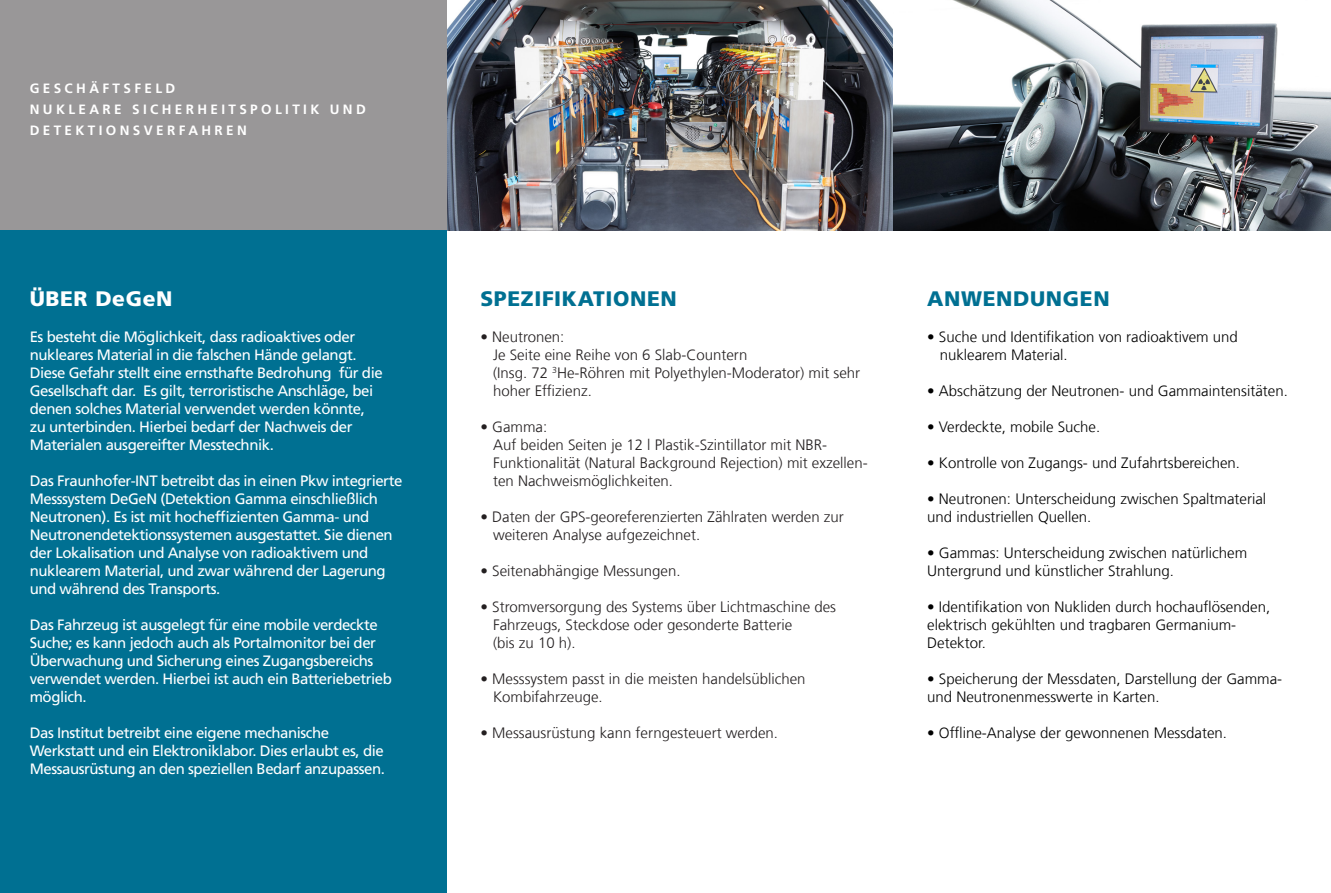
<style>
.page{position:relative;width:1331px;height:893px;background:#fff}
.page>*{position:absolute;margin:0;border:0;box-sizing:border-box;transform-origin:0 0}
._03_Standardüberschr{font:900 21px "Frutiger LT Com";letter-spacing:.03em;color:#007092}
._03_Standardüberschr-2{font:900 21px "Frutiger LT Com";letter-spacing:.03em;color:#fff}
.t1{font:15px/18px "Frutiger LT Com";letter-spacing:-.03em;color:#fff}
.t2{font:300 15px "Frutiger LT Com";color:#231f20}
._06_Fließtext{font:300 15px/18px "Frutiger LT Com";color:#000}
._08_Kolumne{font:700 13.5px "Frutiger LT Com";letter-spacing:.25em;color:#fff}
</style>
<div class="page">
<img style="left:446px;top:0;width:885px;height:230px">
<div style="left:0;top:228px;width:446px;height:665px;background:#007092"></div>
<div style="left:0;top:0;width:446px;height:230px;background:#999798"></div>
<p class="_08_Kolumne" style="left:30px;top:80px;width:147px">GESCHÄFTSFELD</p>
<p class="_08_Kolumne" style="left:30px;top:101px;width:338px">NUKLEARE SICHERHEITSPOLITIK UND</p>
<p class="_08_Kolumne" style="left:30px;top:122px;width:219px">DETEKTIONSVERFAHREN</p>
<p class="_03_Standardüberschr-2" style="left:30px;top:286px;width:144px">ÜBER DeGeN</p>
<p class="t1" style="left:30px;top:328px;width:354px">Es besteht die Möglichkeit, dass radioaktives oder nukleares Material in die falschen Hände gelangt.<br>Diese Gefahr stellt eine ernsthafte Bedrohung für die Gesellschaft dar. Es gilt, terroristische Anschläge, bei denen solches Material verwendet werden könnte, zu unterbinden. Hierbei bedarf der Nachweis der Materialen ausgereifter Messtechnik.</p>
<p class="t1" style="left:30px;top:472px;width:374px">Das Fraunhofer-INT betreibt das in einen Pkw integrierte Messsystem DeGeN (Detektion Gamma einschließlich Neutronen). Es ist mit hocheffizienten Gamma- und Neutronendetektionssystemen ausgestattet. Sie dienen der Lokalisation und Analyse von radioaktivem und nuklearem Material, und zwar während der Lagerung und während des Transports.</p>
<p class="t1" style="left:30px;top:616px;width:364px">Das Fahrzeug ist ausgelegt für eine mobile verdeckte Suche; es kann jedoch auch als Portalmonitor bei der Überwachung und Sicherung eines Zugangsbereichs verwendet werden. Hierbei ist auch ein Batteriebetrieb möglich.</p>
<p class="t1" style="left:30px;top:724px;width:357px">Das Institut betreibt eine eigene mechanische<br>Werkstatt und ein Elektroniklabor. Dies erlaubt es, die<br>Messausrüstung an den speziellen Bedarf anzupassen.</p>
<p class="_03_Standardüberschr" style="left:480px;top:286px;width:198px">SPEZIFIKATIONEN</p>
<p class="_03_Standardüberschr" style="left:927px;top:286px;width:184px">ANWENDUNGEN</p>
<p class="_06_Fließtext" style="left:927px;top:328px;width:312px">• Suche und Identifikation von radioaktivem und</p>
<p class="_06_Fließtext" style="left:940px;top:346px;width:130px">nuklearem Material.</p>
<p class="_06_Fließtext" style="left:927px;top:382px;width:362px">• Abschätzung der Neutronen- und Gammaintensitäten.</p>
<p class="_06_Fließtext" style="left:927px;top:418px;width:175px">• Verdeckte, mobile Suche.</p>
<p class="_06_Fließtext" style="left:927px;top:454px;width:314px">• Kontrolle von Zugangs- und Zufahrtsbereichen.</p>
<p class="_06_Fließtext" style="left:927px;top:490px;width:340px">• Neutronen: Unterscheidung zwischen Spaltmaterial und industriellen Quellen.</p>
<p class="_06_Fließtext" style="left:927px;top:544px;width:322px">• Gammas: Unterscheidung zwischen natürlichem<br>Untergrund und künstlicher Strahlung.</p>
<p class="_06_Fließtext" style="left:927px;top:598px;width:344px">• Identifikation von Nukliden durch hochauflösenden, elektrisch gekühlten und tragbaren Germanium-<br>Detektor.</p>
<p class="_06_Fließtext" style="left:927px;top:670px;width:357px">• Speicherung der Messdaten, Darstellung der Gamma&shy;und Neutronenmesswerte in Karten.</p>
<p class="_06_Fließtext" style="left:927px;top:724px;width:301px">• Offline-Analyse der gewonnenen Messdaten.</p>
<p class="t2" style="left:480px;top:328px;width:85px">• Neutronen:</p>
<p class="t2" style="left:493px;top:346px;width:256px">Je Seite eine Reihe von 6 Slab-Countern</p>
<p class="t2" style="left:493px;top:364px;width:369px">(Insg. 72 <sup>3</sup>He-Röhren mit Polyethylen-Moderator) mit sehr</p>
<p class="t2" style="left:493px;top:382px;width:100px">hoher Effizienz.</p>
<p class="t2" style="left:480px;top:418px;width:68px">• Gamma:</p>
<p class="t2" style="left:493px;top:436px;width:336px">Auf beiden Seiten je 12 l Plastik-Szintillator mit NBR-</p>
<p class="t2" style="left:493px;top:454px;width:376px">Funktionalität (Natural Background Rejection) mit exzellen-</p>
<p class="t2" style="left:493px;top:472px;width:182px">ten Nachweismöglichkeiten.</p>
<p class="t2" style="left:480px;top:508px;width:365px">• Daten der GPS-georeferenzierten Zählraten werden zur</p>
<p class="t2" style="left:493px;top:526px;width:209px">weiteren Analyse aufgezeichnet.</p>
<p class="t2" style="left:480px;top:562px;width:202px">• Seitenabhängige Messungen.</p>
<p class="t2" style="left:480px;top:598px;width:357px">• Stromversorgung des Systems über Lichtmaschine des</p>
<p class="t2" style="left:493px;top:616px;width:301px">Fahrzeugs, Steckdose oder gesonderte Batterie</p>
<p class="t2" style="left:493px;top:634px;width:84px">(bis zu 10 h).</p>
<p class="t2" style="left:480px;top:670px;width:327px">• Messsystem passt in die meisten handelsüblichen</p>
<p class="t2" style="left:493px;top:688px;width:111px">Kombifahrzeuge.</p>
<p class="t2" style="left:480px;top:724px;width:299px">• Messausrüstung kann ferngesteuert werden.</p>
</div>
